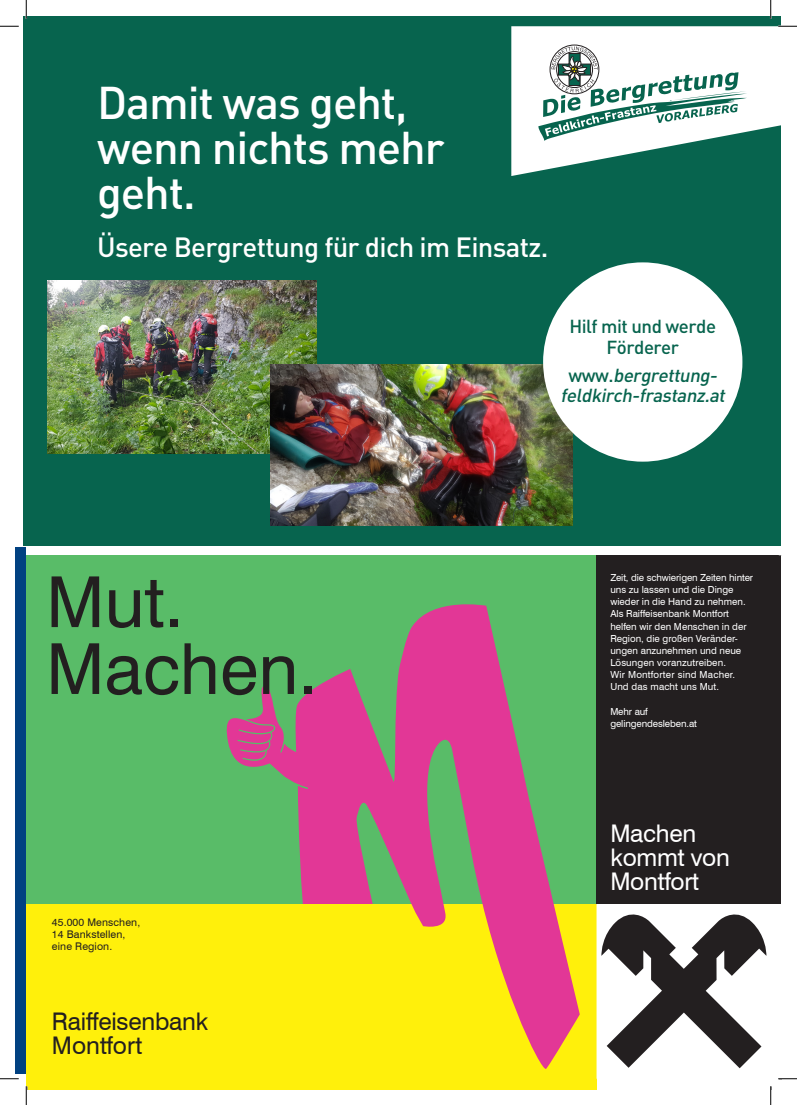
<style>
.page{position:relative;width:797px;height:1105px;background:#fff}
.page>*{position:absolute;margin:0;border:0;box-sizing:border-box;transform-origin:0 0}
.t1{font:70.38px/66.9px "Swiss 721 BT";color:#231f20}
.t2{font:500 45.25px/45.2px "DIN";letter-spacing:-.025em;color:#fff}
.t3{font:500 27.5px "DIN";letter-spacing:-.025em;color:#fff}
.t4{font:24.38px/24.4px "Swiss 721 BT";letter-spacing:-.01em;color:#231f20}
.t5{font:24.38px/24.4px "Swiss 721 BT";letter-spacing:-.01em;color:#fff}
.t6{font:italic 500 18.62px/20.8px "DIN";color:#07644e;text-align:center}
.t7{font:500 18.62px/20.8px "DIN";letter-spacing:-.025em;color:#07644e;text-align:center}
.t8{font:10.5px/12.1px "Swiss 721 BT";letter-spacing:.01em;color:#231f20}
.t9{font:9.75px/12.1px "Swiss 721 BT";color:#fff}
.s1{font-style:normal}
</style>
<div class="page">
<div style="left:24px;top:16px;width:757px;height:529px;background:#07644e"></div>
<div style="left:16px;top:547px;width:10px;height:526px;background:#014181"></div>
<img style="left:48px;top:280px;width:268px;height:174px">
<img style="left:271px;top:364px;width:301px;height:161px">
<svg style="left:511px;top:26px;width:270px;height:150px;fill:#fff"></svg>
<div style="left:534px;top:40px;width:216px;height:105px;background:#fff"></div>
<svg style="left:538px;top:45px;width:209px;height:96px"></svg>
<div style="left:543px;top:262px;width:199px;height:200px;background:#fff;border-radius:50%"></div>
<div style="left:26px;top:556px;width:570px;height:348px;background:#59bc68"></div>
<svg style="left:226px;top:604px;width:328px;height:300px;fill:#db3d93"></svg>
<div style="left:26px;top:904px;width:570px;height:185px;background:#fff00b"></div>
<svg style="left:411px;top:904px;width:169px;height:165px"></svg>
<div style="left:596px;top:556px;width:185px;height:348px;background:#231f20"></div>
<svg style="left:596px;top:904px;width:171px;height:175px"></svg>
<svg style="left:0;top:25px;width:19px;height:2px"></svg>
<svg style="left:778px;top:25px;width:19px;height:2px"></svg>
<svg style="left:0;top:1073px;width:19px;height:6px"></svg>
<svg style="left:778px;top:1078px;width:19px;height:2px"></svg>
<svg style="left:25px;top:0;width:2px;height:19px"></svg>
<svg style="left:25px;top:1086px;width:7px;height:19px"></svg>
<svg style="left:770px;top:0;width:1px;height:19px"></svg>
<svg style="left:770px;top:1086px;width:2px;height:19px"></svg>
<h2 class="t2" style="left:97px;top:78px;width:349px">Damit was geht, wenn nichts mehr geht.</h2>
<h3 class="t3" style="left:97px;top:229px;width:453px">Üsere Bergrettung für dich im Einsatz.</h3>
<h3 class="t7" style="left:569px;top:315px;width:148px">Hilf mit und werde<br>Förderer</h3>
<h3 class="t6" style="left:560px;top:364px;width:170px"><span class="s1">www .</span> bergrettung&shy;feldkirch-frastanz.at</h3>
<h1 class="t1" style="left:46px;top:566px;width:273px">Mut.<br>Machen.</h1>
<p class="t8" style="left:52px;top:916px;width:90px">45.000 Menschen,<br>14 Bankstellen, eine Region.</p>
<h3 class="t4" style="left:52px;top:1008px;width:158px">Raiffeisenbank<br>Montfort</h3>
<p class="t9" style="left:610px;top:571px;width:144px">Zeit, die schwierigen Zeiten hinter uns zu lassen und die Dinge wieder in die Hand zu nehmen.<br>Als Raiffeisenbank Montfort helfen wir den Menschen in der<br>Region, die großen Veränder&shy;ungen anzunehmen und neue<br>Lösungen voranzutreiben.<br>Wir Montforter sind Macher.<br>Und das macht uns Mut.</p>
<p class="t9" style="left:610px;top:705px;width:88px">Mehr auf gelingendesleben.at</p>
<h3 class="t5" style="left:610px;top:820px;width:121px">Machen kommt von<br>Montfort</h3>
</div>
